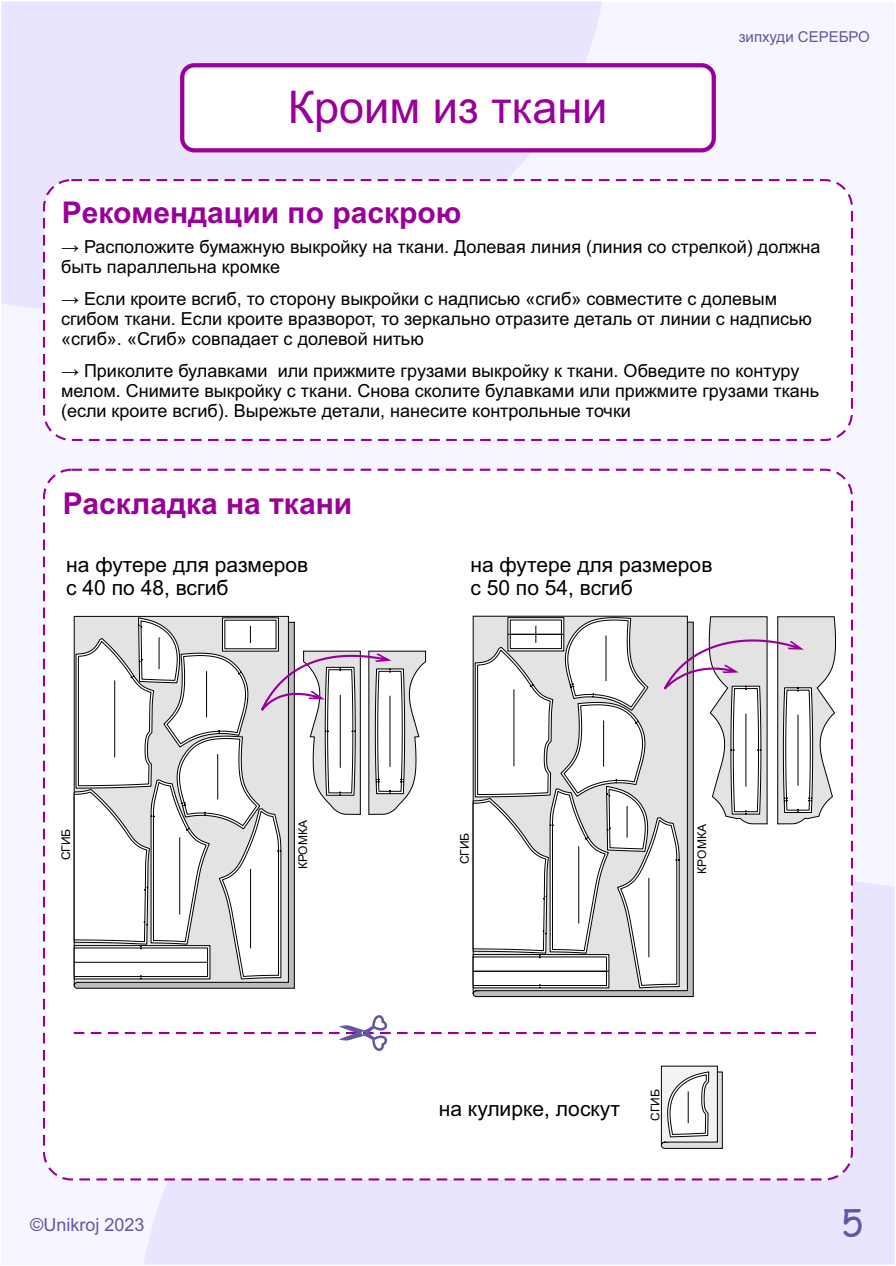
<style>
.page{position:relative;width:896px;height:1266px;background:#fff}
.page>*{position:absolute;margin:0;border:0;box-sizing:border-box;transform-origin:0 0}
.t1{font:45px "Arial";color:#909}
.t2{font:36px "Comic Sans MS";color:#6357a0}
.t3{font:700 30px "Arial";color:#909}
.t4{font:21px/23.4px "Arial";color:#000}
.t5{font:18px/20.1px "Arial";color:#000}
.t6{font:18px "Arial";color:#6357a0}
.t7{font:15px "Arial";color:#6357a0}
.t8{font:12px "Arial";color:#000}
</style>
<div class="page">
<div style="left:2px;top:2px;width:892px;height:1262px;background:#f5f2ff"></div>
<div style="left:2px;top:2px;width:600px;height:307px;background:#eae5ff"></div>
<div style="left:144px;top:881px;width:750px;height:383px;background:#eae5ff"></div>
<div style="left:43px;top:469px;width:810px;height:711px;background:#fff;border:2px dashed #909;border-radius:27px"></div>
<svg style="left:73px;top:615px;width:216px;height:371px;background:#9b9b9b"></svg>
<svg style="left:472px;top:615px;width:216px;height:379px;background:#989898"></svg>
<div style="left:180px;top:63px;width:536px;height:89px;background:#fff;border:4px solid #909;border-radius:12px"></div>
<div style="left:43px;top:179px;width:810px;height:262px;background:#fff;border:2px dashed #909;border-radius:27px"></div>
<svg style="left:660px;top:1065px;width:63px;height:84px"></svg>
<hr style="left:688px;top:1091px;width:1px;height:32px;background:#000">
<svg style="left:74px;top:617px;width:353px;height:362px"></svg>
<svg style="left:473px;top:615px;width:363px;height:373px"></svg>
<svg style="left:74px;top:1015px;width:742px;height:36px"></svg>
<h1 class="t1" style="left:288px;top:90px;width:321px">Кроим из ткани</h1>
<h3 class="t3" style="left:62px;top:201px;width:401px">Рекомендации по раскрою</h3>
<p class="t7" style="left:739px;top:31px;width:133px">зипхуди СЕРЕБРО</p>
<p class="t5" style="left:61px;top:238px;width:761px">→ Расположите бумажную выкройку на ткани. Долевая линия (линия со стрелкой) должна быть параллельна кромке</p>
<p class="t5" style="left:61px;top:290px;width:752px">→ Если кроите всгиб, то сторону выкройки с надписью «сгиб» совместите с долевым сгибом ткани. Если кроите вразворот, то зеркально отразите деталь от линии с надписью «сгиб». «Сгиб» совпадает с долевой нитью</p>
<p class="t5" style="left:61px;top:362px;width:760px">→ Приколите булавками или прижмите грузами выкройку к ткани. Обведите по контуру мелом. Снимите выкройку с ткани. Снова сколите булавками или прижмите грузами ткань (если кроите всгиб). Вырежьте детали, нанесите контрольные точки</p>
<h3 class="t3" style="left:63px;top:492px;width:291px">Раскладка на ткани</h3>
<p class="t4" style="left:66px;top:555px;width:244px">на футере для размеров с 40 по 48, всгиб</p>
<p class="t4" style="left:470px;top:554px;width:244px">на футере для размеров с 50 по 54, всгиб</p>
<p class="t8" style="left:61px;top:860px;width:33px;rotate:-90deg">СГИБ</p>
<p class="t8" style="left:298px;top:869px;width:51px;rotate:-90deg">КРОМКА</p>
<p class="t8" style="left:460px;top:864px;width:33px;rotate:-90deg">СГИБ</p>
<p class="t8" style="left:697px;top:873px;width:51px;rotate:-90deg">КРОМКА</p>
<p class="t4" style="left:439px;top:1099px;width:183px">на кулирке, лоскут</p>
<p class="t8" style="left:651px;top:1121px;width:33px;rotate:-90deg">СГИБ</p>
<p class="t6" style="left:30px;top:1218px;width:116px">©Unikroj 2023</p>
<h2 class="t2" style="left:841px;top:1207px;width:23px">5</h2>
</div>
